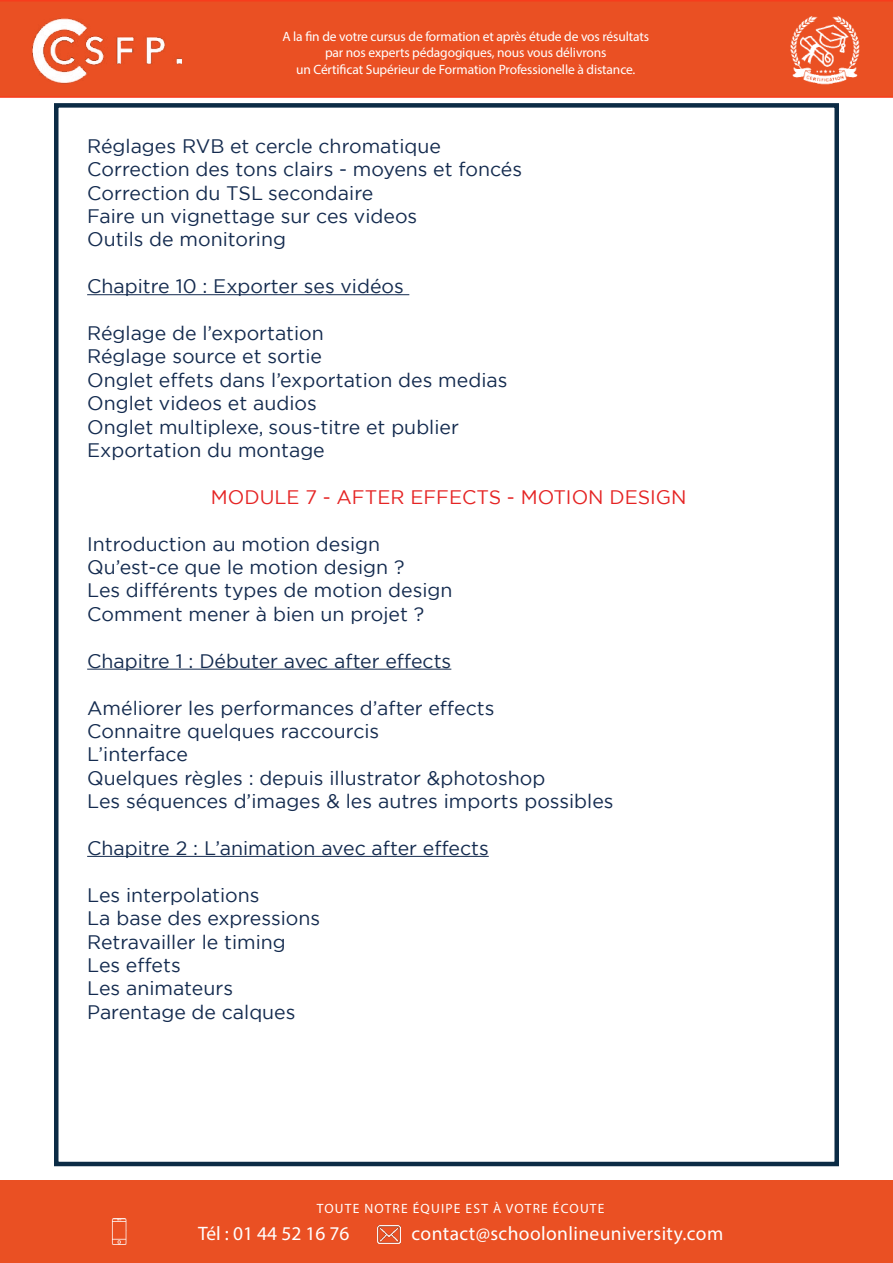
<style>
.page{position:relative;width:893px;height:1263px;background:#fff}
.page>*{position:absolute;margin:0;border:0;box-sizing:border-box;transform-origin:0 0}
.t1{font:19.5px/23.4px "Gotham";color:#142b4f}
.t2{font:19.5px "Myriad Pro";letter-spacing:.02em;color:#fff}
.t3{font:19.5px "Gotham";color:#e52424}
.t4{font:19.5px "Myriad Pro";color:#fff}
.t5{font:13.5px/16.5px "Myriad Pro";letter-spacing:-.01em;color:#fff;text-align:center}
.t6{font:13.5px "Myriad Pro";letter-spacing:.09em;color:#fff}
</style>
<div class="page">
<div style="left:0;top:0;width:893px;height:98px;background:#ea5023"></div>
<img style="left:771px;top:14px;width:92px;height:74px">
<img style="left:33px;top:18px;width:148px;height:66px">
<div style="left:0;top:1181px;width:893px;height:82px;background:#ea5023"></div>
<img style="left:377px;top:1225px;width:24px;height:18px">
<img style="left:111px;top:1219px;width:16px;height:25px">
<hr style="left:87px;top:294px;width:322px;height:1px;background:#142b4f">
<hr style="left:87px;top:669px;width:364px;height:1px;background:#142b4f">
<hr style="left:87px;top:856px;width:402px;height:1px;background:#142b4f">
<div style="left:54px;top:103px;width:785px;height:1063px;border:4px solid #0b2b45"></div>
<p class="t5" style="left:282px;top:28px;width:368px">A la fin de votre cursus de formation et après étude de vos résultats par nos experts pédagogiques, nous vous délivrons<br>un Cértificat Supérieur de Formation Professionelle à distance.</p>
<p class="t1" style="left:87px;top:134px;width:437px">Réglages RVB et cercle chromatique Correction des tons clairs - moyens et foncés Correction du TSL secondaire<br>Faire un vignettage sur ces videos<br>Outils de monitoring</p>
<p class="t1" style="left:87px;top:274px;width:318px">Chapitre 10 : Exporter ses vidéos</p>
<p class="t1" style="left:87px;top:321px;width:422px">Réglage de l’exportation<br>Réglage source et sortie<br>Onglet effets dans l’exportation des medias<br>Onglet videos et audios<br>Onglet multiplexe, sous-titre et publier<br>Exportation du montage</p>
<p class="t3" style="left:211px;top:484px;width:477px">MODULE 7 - AFTER EFFECTS - MOTION DESIGN</p>
<p class="t1" style="left:87px;top:532px;width:367px">Introduction au motion design<br>Qu’est-ce que le motion design ?<br>Les différents types de motion design<br>Comment mener à bien un projet ?</p>
<p class="t1" style="left:87px;top:649px;width:366px">Chapitre 1 : Débuter avec after effects</p>
<p class="t1" style="left:87px;top:695px;width:528px">Améliorer les performances d’after effects<br>Connaitre quelques raccourcis<br>L’interface<br>Quelques règles : depuis illustrator &amp;photoshop<br>Les séquences d’images &amp; les autres imports possibles</p>
<p class="t1" style="left:87px;top:836px;width:403px">Chapitre 2 : L’animation avec after effects</p>
<p class="t1" style="left:87px;top:883px;width:235px">Les interpolations<br>La base des expressions<br>Retravailler le timing<br>Les effets<br>Les animateurs<br>Parentage de calques</p>
<p class="t6" style="left:317px;top:1200px;width:289px">TOUTE NOTRE ÉQUIPE EST À VOTRE ÉCOUTE</p>
<p class="t4" style="left:198px;top:1221px;width:153px">Tél : 01 44 52 16 76</p>
<p class="t2" style="left:412px;top:1221px;width:313px">contact@schoolonlineuniversity.com</p>
</div>
